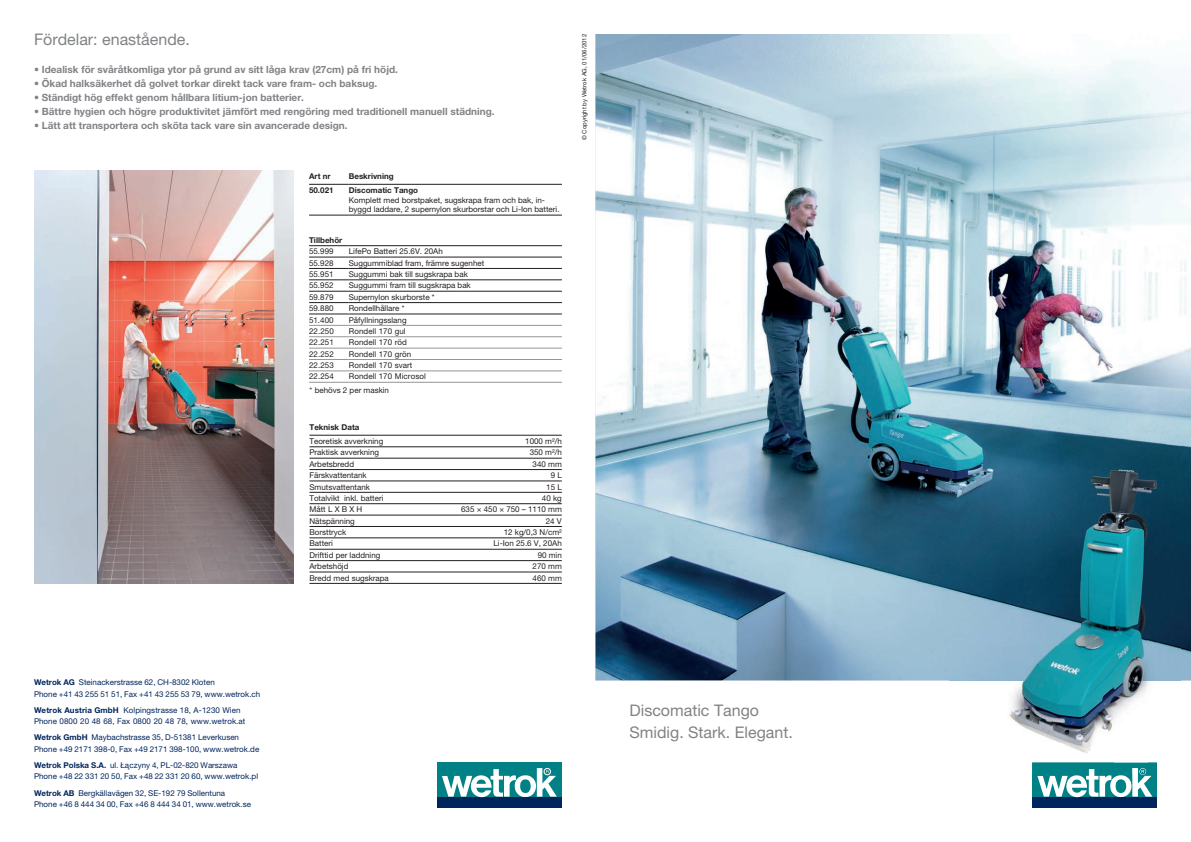
<style>
.page{position:relative;width:1191px;height:842px;background:#fff}
.page>*{position:absolute;margin:0;border:0;box-sizing:border-box;transform-origin:0 0}
.t1{font:16px/22px "Helvetica Neue LT Pro";color:#808285}
.t2{font:700 10px "Helvetica Neue LT Pro";color:#808285}
.t3{font:8px/9.6px "Helvetica Neue LT Pro";color:#231f20}
.t4{font:8px/11.3px "Helvetica Neue LT Pro";color:#00255d}
.t5{font:700 8px "Helvetica Neue LT Pro";color:#231f20}
.t6{font:6px "Helvetica Neue LT Pro";color:#231f20}
.s1{font-weight:700}
</style>
<div class="page">
<img style="left:595px;top:34px;width:596px;height:646px">
<div style="left:1032px;top:797px;width:125px;height:11px;background:#00255d"></div>
<div style="left:1032px;top:763px;width:125px;height:34px;background:#008185"></div>
<div style="left:437px;top:797px;width:124px;height:11px;background:#00255d"></div>
<div style="left:437px;top:763px;width:124px;height:34px;background:#008185"></div>
<svg style="left:442px;top:768px;width:115px;height:30px"></svg>
<img style="left:949px;top:444px;width:198px;height:299px">
<img style="left:1147px;top:444px;width:33px;height:319px">
<img style="left:1032px;top:743px;width:82px;height:20px">
<svg style="left:1037px;top:768px;width:115px;height:30px"></svg>
<hr style="left:309px;top:325px;width:40px;height:1px;background:#939598">
<hr style="left:349px;top:325px;width:213px;height:1px;background:#939598">
<hr style="left:309px;top:336px;width:40px;height:1px;background:#939598">
<hr style="left:349px;top:336px;width:213px;height:1px;background:#939598">
<hr style="left:309px;top:348px;width:40px;height:1px;background:#939598">
<hr style="left:349px;top:348px;width:213px;height:1px;background:#939598">
<hr style="left:309px;top:359px;width:40px;height:1px;background:#939598">
<hr style="left:349px;top:359px;width:213px;height:1px;background:#939598">
<hr style="left:309px;top:371px;width:40px;height:1px;background:#939598">
<hr style="left:349px;top:371px;width:213px;height:1px;background:#939598">
<hr style="left:309px;top:382px;width:40px;height:1px;background:#939598">
<hr style="left:349px;top:382px;width:213px;height:1px;background:#939598">
<hr style="left:309px;top:245px;width:40px;height:1px;background:#231f20">
<hr style="left:349px;top:245px;width:213px;height:1px;background:#231f20">
<hr style="left:309px;top:257px;width:40px;height:1px;background:#231f20">
<hr style="left:349px;top:257px;width:213px;height:1px;background:#231f20">
<hr style="left:309px;top:268px;width:40px;height:1px;background:#231f20">
<hr style="left:349px;top:268px;width:213px;height:1px;background:#231f20">
<hr style="left:309px;top:280px;width:40px;height:1px;background:#231f20">
<hr style="left:349px;top:280px;width:213px;height:1px;background:#231f20">
<hr style="left:309px;top:291px;width:40px;height:1px;background:#231f20">
<hr style="left:349px;top:291px;width:213px;height:1px;background:#231f20">
<hr style="left:309px;top:302px;width:40px;height:1px;background:#231f20">
<hr style="left:349px;top:302px;width:213px;height:1px;background:#231f20">
<hr style="left:309px;top:314px;width:40px;height:1px;background:#231f20">
<hr style="left:349px;top:314px;width:213px;height:1px;background:#231f20">
<hr style="left:309px;top:184px;width:40px;height:1px;background:#231f20">
<hr style="left:349px;top:184px;width:213px;height:1px;background:#231f20">
<hr style="left:309px;top:215px;width:40px;height:1px;background:#231f20">
<hr style="left:349px;top:215px;width:213px;height:1px;background:#231f20">
<hr style="left:309px;top:447px;width:130px;height:1px;background:#231f20">
<hr style="left:439px;top:447px;width:123px;height:1px;background:#231f20">
<hr style="left:309px;top:458px;width:130px;height:1px;background:#231f20">
<hr style="left:439px;top:458px;width:123px;height:1px;background:#231f20">
<hr style="left:309px;top:469px;width:130px;height:1px;background:#231f20">
<hr style="left:439px;top:469px;width:123px;height:1px;background:#231f20">
<hr style="left:309px;top:481px;width:130px;height:1px;background:#231f20">
<hr style="left:439px;top:481px;width:123px;height:1px;background:#231f20">
<hr style="left:309px;top:492px;width:130px;height:1px;background:#231f20">
<hr style="left:439px;top:492px;width:123px;height:1px;background:#231f20">
<hr style="left:309px;top:503px;width:130px;height:1px;background:#231f20">
<hr style="left:439px;top:503px;width:123px;height:1px;background:#231f20">
<hr style="left:309px;top:515px;width:130px;height:1px;background:#231f20">
<hr style="left:439px;top:515px;width:123px;height:1px;background:#231f20">
<hr style="left:309px;top:526px;width:130px;height:1px;background:#231f20">
<hr style="left:439px;top:526px;width:123px;height:1px;background:#231f20">
<hr style="left:309px;top:538px;width:130px;height:1px;background:#231f20">
<hr style="left:439px;top:538px;width:123px;height:1px;background:#231f20">
<hr style="left:309px;top:549px;width:130px;height:1px;background:#231f20">
<hr style="left:439px;top:549px;width:123px;height:1px;background:#231f20">
<hr style="left:309px;top:560px;width:130px;height:1px;background:#231f20">
<hr style="left:439px;top:560px;width:123px;height:1px;background:#231f20">
<hr style="left:309px;top:572px;width:130px;height:1px;background:#231f20">
<hr style="left:439px;top:572px;width:123px;height:1px;background:#231f20">
<hr style="left:309px;top:583px;width:130px;height:1px;background:#231f20">
<hr style="left:439px;top:583px;width:123px;height:1px;background:#231f20">
<hr style="left:309px;top:435px;width:130px;height:1px;background:#231f20">
<hr style="left:439px;top:435px;width:123px;height:1px;background:#231f20">
<img style="left:34px;top:170px;width:259px;height:413px">
<h1 class="t1" style="left:34px;top:29px;width:157px">Fördelar: enastående.</h1>
<p class="t2" style="left:34px;top:64px;width:365px">• Idealisk för svåråtkomliga ytor på grund av sitt låga krav (27cm) på fri höjd.</p>
<p class="t2" style="left:34px;top:78px;width:345px">• Ökad halksäkerhet då golvet torkar direkt tack vare fram- och baksug.</p>
<p class="t2" style="left:34px;top:92px;width:271px">• Ständigt hög effekt genom hållbara litium-jon batterier.</p>
<p class="t2" style="left:34px;top:106px;width:462px">• Bättre hygien och högre produktivitet jämfört med rengöring med traditionell manuell städning.</p>
<p class="t2" style="left:34px;top:120px;width:315px">• Lätt att transportera och sköta tack vare sin avancerade design.</p>
<p class="t5" style="left:309px;top:171px;width:23px">Art nr</p>
<p class="t5" style="left:349px;top:171px;width:46px">Beskrivning</p>
<p class="t5" style="left:309px;top:185px;width:26px">50.021</p>
<p class="t5" style="left:349px;top:185px;width:71px">Discomatic Tango</p>
<p class="t3" style="left:349px;top:195px;width:212px">Komplett med borstpaket, sugskrapa fram och bak, in&shy;byggd laddare, 2 supernylon skurborstar och Li-Ion batteri.</p>
<p class="t5" style="left:309px;top:235px;width:35px">Tillbehör</p>
<p class="t3" style="left:309px;top:246px;width:26px">55.999</p>
<p class="t3" style="left:349px;top:246px;width:96px">LifePo Batteri 25.6V. 20Ah</p>
<p class="t3" style="left:309px;top:258px;width:26px">55.928</p>
<p class="t3" style="left:349px;top:258px;width:137px">Suggummiblad fram, främre sugenhet</p>
<p class="t3" style="left:309px;top:269px;width:26px">55.951</p>
<p class="t3" style="left:349px;top:269px;width:121px">Suggummi bak till sugskrapa bak</p>
<p class="t3" style="left:309px;top:281px;width:26px">55.952</p>
<p class="t3" style="left:349px;top:281px;width:123px">Suggummi fram till sugskrapa bak</p>
<p class="t3" style="left:309px;top:292px;width:26px">59.879</p>
<p class="t3" style="left:349px;top:292px;width:87px">Supernylon skurborste *</p>
<p class="t3" style="left:309px;top:303px;width:26px">59.880</p>
<p class="t3" style="left:349px;top:303px;width:57px">Rondellhållare *</p>
<p class="t3" style="left:309px;top:315px;width:26px">51.400</p>
<p class="t3" style="left:349px;top:315px;width:59px">Påfyllningsslang</p>
<p class="t3" style="left:309px;top:326px;width:26px">22.250</p>
<p class="t3" style="left:349px;top:326px;width:58px">Rondell 170 gul</p>
<p class="t3" style="left:309px;top:338px;width:26px">22.251</p>
<p class="t3" style="left:349px;top:338px;width:60px">Rondell 170 röd</p>
<p class="t3" style="left:309px;top:349px;width:26px">22.252</p>
<p class="t3" style="left:349px;top:349px;width:64px">Rondell 170 grön</p>
<p class="t3" style="left:309px;top:360px;width:26px">22.253</p>
<p class="t3" style="left:349px;top:360px;width:65px">Rondell 170 svart</p>
<p class="t3" style="left:309px;top:372px;width:26px">22.254</p>
<p class="t3" style="left:349px;top:372px;width:79px">Rondell 170 Microsol</p>
<p class="t3" style="left:309px;top:385px;width:81px">* behövs 2 per maskin</p>
<p class="t5" style="left:309px;top:422px;width:51px">Teknisk Data</p>
<p class="t3" style="left:309px;top:436px;width:75px">Teoretisk avverkning</p>
<p class="t3" style="left:525px;top:436px;width:38px">1000 m²/h</p>
<p class="t3" style="left:309px;top:448px;width:71px">Praktisk avverkning</p>
<p class="t3" style="left:529px;top:448px;width:34px">350 m²/h</p>
<p class="t3" style="left:309px;top:459px;width:46px">Arbetsbredd</p>
<p class="t3" style="left:532px;top:459px;width:31px">340 mm</p>
<p class="t3" style="left:309px;top:470px;width:59px">Färskvattentank</p>
<p class="t3" style="left:551px;top:470px;width:13px">9 L</p>
<p class="t3" style="left:309px;top:482px;width:62px">Smutsvattentank</p>
<p class="t3" style="left:546px;top:482px;width:17px">15 L</p>
<p class="t3" style="left:309px;top:493px;width:76px">Totalvikt inkl. batteri</p>
<p class="t3" style="left:542px;top:493px;width:21px">40 kg</p>
<p class="t3" style="left:309px;top:504px;width:54px">Mått L X B X H</p>
<p class="t3" style="left:461px;top:504px;width:102px">635 × 450 × 750 – 1110 mm</p>
<p class="t3" style="left:309px;top:516px;width:47px">Nätspänning</p>
<p class="t3" style="left:546px;top:516px;width:18px">24 V</p>
<p class="t3" style="left:309px;top:527px;width:38px">Borsttryck</p>
<p class="t3" style="left:504px;top:527px;width:60px">12 kg/0,3 N/cm²</p>
<p class="t3" style="left:309px;top:539px;width:25px">Batteri</p>
<p class="t3" style="left:493px;top:539px;width:70px">Li-Ion 25.6 V, 20Ah</p>
<p class="t3" style="left:309px;top:550px;width:72px">Drifttid per laddning</p>
<p class="t3" style="left:537px;top:550px;width:26px">90 min</p>
<p class="t3" style="left:309px;top:561px;width:40px">Arbetshöjd</p>
<p class="t3" style="left:532px;top:561px;width:31px">270 mm</p>
<p class="t3" style="left:309px;top:573px;width:81px">Bredd med sugskrapa</p>
<p class="t3" style="left:532px;top:573px;width:31px">460 mm</p>
<p class="t6" style="left:580px;top:140px;width:108px;rotate:-90deg">© Copyright by Wetrok AG, 01/06/2012</p>
<p class="t4" style="left:34px;top:677px;width:228px"><span class="s1">Wetrok AG</span> Steinackerstrasse 62, CH-8302 Kloten<br>Phone +41 43 255 51 51, Fax +41 43 255 53 79, www.wetrok.ch</p>
<p class="t4" style="left:34px;top:704px;width:213px"><span class="s1">Wetrok Austria GmbH</span> Kolpingstrasse 18, A-1230 Wien<br>Phone 0800 20 48 68, Fax 0800 20 48 78, www.wetrok.at</p>
<p class="t4" style="left:34px;top:732px;width:227px"><span class="s1">Wetrok GmbH</span> Maybachstrasse 35, D-51381 Leverkusen<br>Phone +49 2171 398-0, Fax +49 2171 398-100, www.wetrok.de</p>
<p class="t4" style="left:34px;top:759px;width:226px"><span class="s1">Wetrok Polska S.A.</span> ul. Ła¸czyny 4, PL-02-820 Warszawa<br>Phone +48 22 331 20 50, Fax +48 22 331 20 60, www.wetrok.pl</p>
<p class="t4" style="left:34px;top:787px;width:218px"><span class="s1">Wetrok AB</span> Bergkällavägen 32, SE-192 79 Sollentuna<br>Phone +46 8 444 34 00, Fax +46 8 444 34 01, www.wetrok.se</p>
<h1 class="t1" style="left:629px;top:699px;width:165px">Discomatic Tango<br>Smidig. Stark. Elegant.</h1>
</div>
